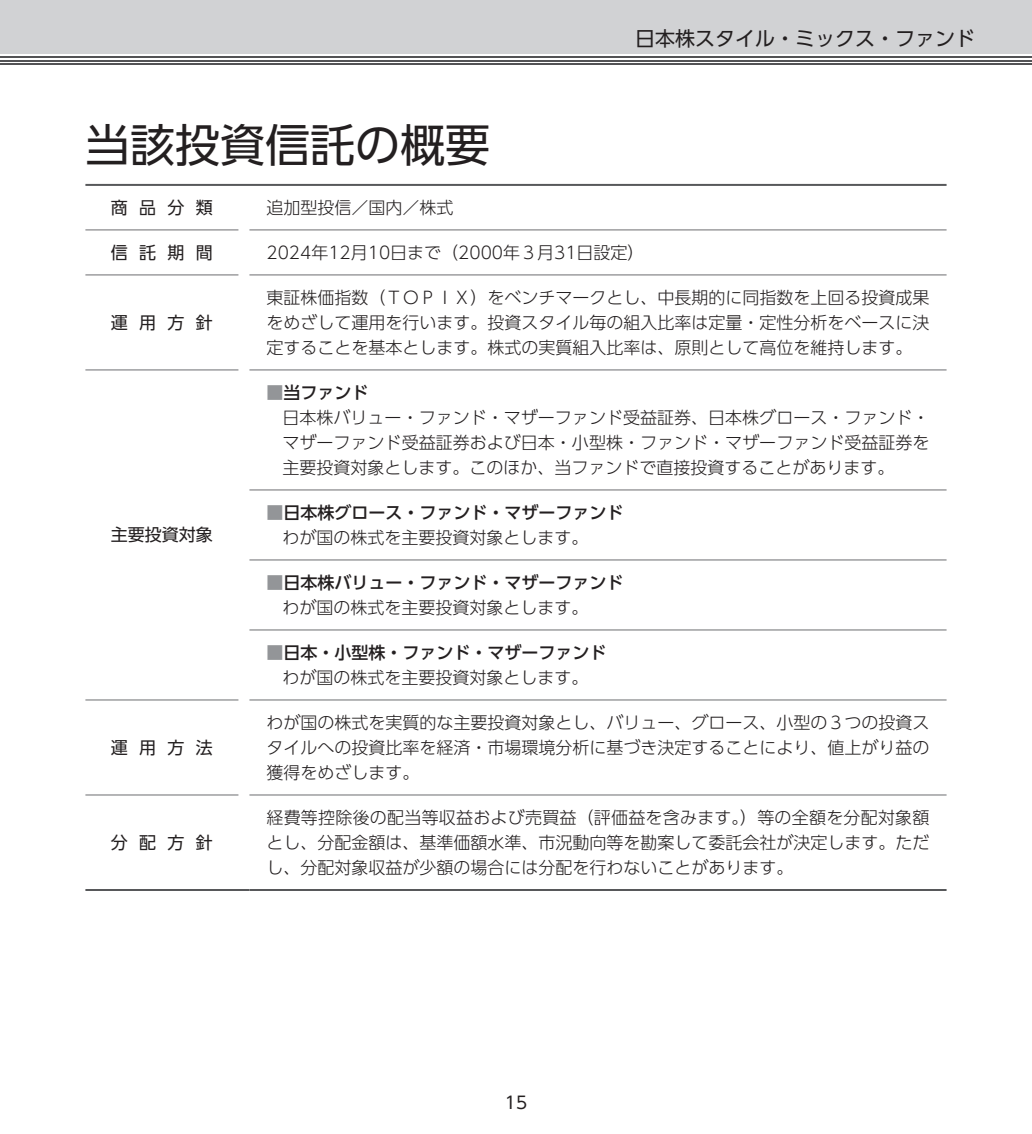
<style>
.page{position:relative;width:1032px;height:1134px;background:#fff}
.page>*{position:absolute;margin:0;border:0;box-sizing:border-box;transform-origin:0 0}
.t1{font:45px "UD Shin Go Pro Regular 90 msp RKSJ H";color:#231f20}
.t2{font:20px "UD Shin Go Pro Regular 90 msp RKSJ H";color:#231f20}
.t3{font:17px/25px "UD Shin Go Pro Light 90 msp RKSJ H";color:#231f20;text-align:justify}
.t4{font:17px "UD Shin Go Pro Medium 90 msp RKSJ H";color:#231f20}
.t5{font:17px "UD Shin Go Pro Regular 90 msp RKSJ H";letter-spacing:.665em;color:#231f20}
.s1{color:#939598}
</style>
<div class="page">
<div style="left:0;top:0;width:1032px;height:54px;background:#d1d2d4"></div>
<hr style="left:0;top:63px;width:1032px;height:2px;background:#535355">
<hr style="left:0;top:60px;width:1032px;height:1px;background:#535355">
<hr style="left:0;top:56px;width:1032px;height:2px;background:#535355">
<hr style="left:85px;top:184px;width:861px;height:2px;background:#57585a">
<hr style="left:85px;top:889px;width:164px;height:2px;background:#57585a">
<hr style="left:249px;top:630px;width:697px;height:1px;background:#6c6d70">
<hr style="left:249px;top:700px;width:697px;height:1px;background:#6c6d70">
<hr style="left:249px;top:795px;width:697px;height:1px;background:#6c6d70">
<hr style="left:85px;top:700px;width:153px;height:1px;background:#6c6d70">
<hr style="left:85px;top:795px;width:153px;height:1px;background:#6c6d70">
<hr style="left:249px;top:230px;width:697px;height:1px;background:#6c6d70">
<hr style="left:249px;top:275px;width:697px;height:1px;background:#6c6d70">
<hr style="left:249px;top:370px;width:697px;height:1px;background:#6c6d70">
<hr style="left:249px;top:490px;width:697px;height:1px;background:#6c6d70">
<hr style="left:249px;top:560px;width:697px;height:1px;background:#6c6d70">
<hr style="left:85px;top:230px;width:153px;height:1px;background:#6c6d70">
<hr style="left:85px;top:275px;width:153px;height:1px;background:#6c6d70">
<hr style="left:85px;top:370px;width:153px;height:1px;background:#6c6d70">
<hr style="left:249px;top:889px;width:697px;height:2px;background:#57585a">
<p class="t2" style="left:635px;top:31px;width:341px">日本株スタイル・ミックス・ファンド</p>
<h1 class="t1" style="left:85px;top:128px;width:406px">当該投資信託の概要</h1>
<p class="t5" style="left:111px;top:201px;width:104px">商品分類</p>
<p class="t3" style="left:266px;top:198px;width:188px">追加型投信／国内／株式</p>
<p class="t5" style="left:111px;top:246px;width:104px">信託期間</p>
<p class="t3" style="left:266px;top:242px;width:380px">2024年12月10日まで（2000年３月31日設定）</p>
<p class="t5" style="left:111px;top:316px;width:104px">運用方針</p>
<p class="t5" style="left:111px;top:529px;width:103px">主要投資対象</p>
<p class="t5" style="left:111px;top:741px;width:104px">運用方法</p>
<p class="t5" style="left:111px;top:836px;width:104px">分配方針</p>
<p class="t3" style="left:266px;top:287px;width:664px">東証株価指数（ＴＯＰＩＸ）をベンチマークとし、中長期的に同指数を上回る投資成果をめざして運用を行います。投資スタイル毎の組入比率は定量・定性分析をベースに決定することを基本とします。株式の実質組入比率は、原則として高位を維持します。</p>
<p class="t4" style="left:266px;top:386px;width:103px"><span class="s1">■</span>当ファンド</p>
<p class="t3" style="left:282px;top:407px;width:649px">日本株バリュー・ファンド・マザーファンド受益証券、日本株グロース・ファンド・マザーファンド受益証券および日本・小型株・ファンド・マザーファンド受益証券を主要投資対象とします。このほか、当ファンドで直接投資することがあります。</p>
<p class="t4" style="left:266px;top:506px;width:359px"><span class="s1">■</span>日本株グロース・ファンド・マザーファンド</p>
<p class="t3" style="left:282px;top:527px;width:307px">わが国の株式を主要投資対象とします。</p>
<p class="t4" style="left:266px;top:576px;width:359px"><span class="s1">■</span>日本株バリュー・ファンド・マザーファンド</p>
<p class="t3" style="left:282px;top:597px;width:307px">わが国の株式を主要投資対象とします。</p>
<p class="t4" style="left:266px;top:646px;width:342px"><span class="s1">■</span>日本・小型株・ファンド・マザーファンド</p>
<p class="t3" style="left:282px;top:667px;width:307px">わが国の株式を主要投資対象とします。</p>
<p class="t3" style="left:266px;top:712px;width:665px">わが国の株式を実質的な主要投資対象とし、バリュー、グロース、小型の３つの投資スタイルへの投資比率を経済・市場環境分析に基づき決定することにより、値上がり益の獲得をめざします。</p>
<p class="t3" style="left:266px;top:807px;width:665px">経費等控除後の配当等収益および売買益（評価益を含みます。）等の全額を分配対象額とし、分配金額は、基準価額水準、市況動向等を勘案して委託会社が決定します。ただし、分配対象収益が少額の場合には分配を行わないことがあります。</p>
<p class="t5" style="left:505px;top:1096px;width:24px">15</p>
</div>
